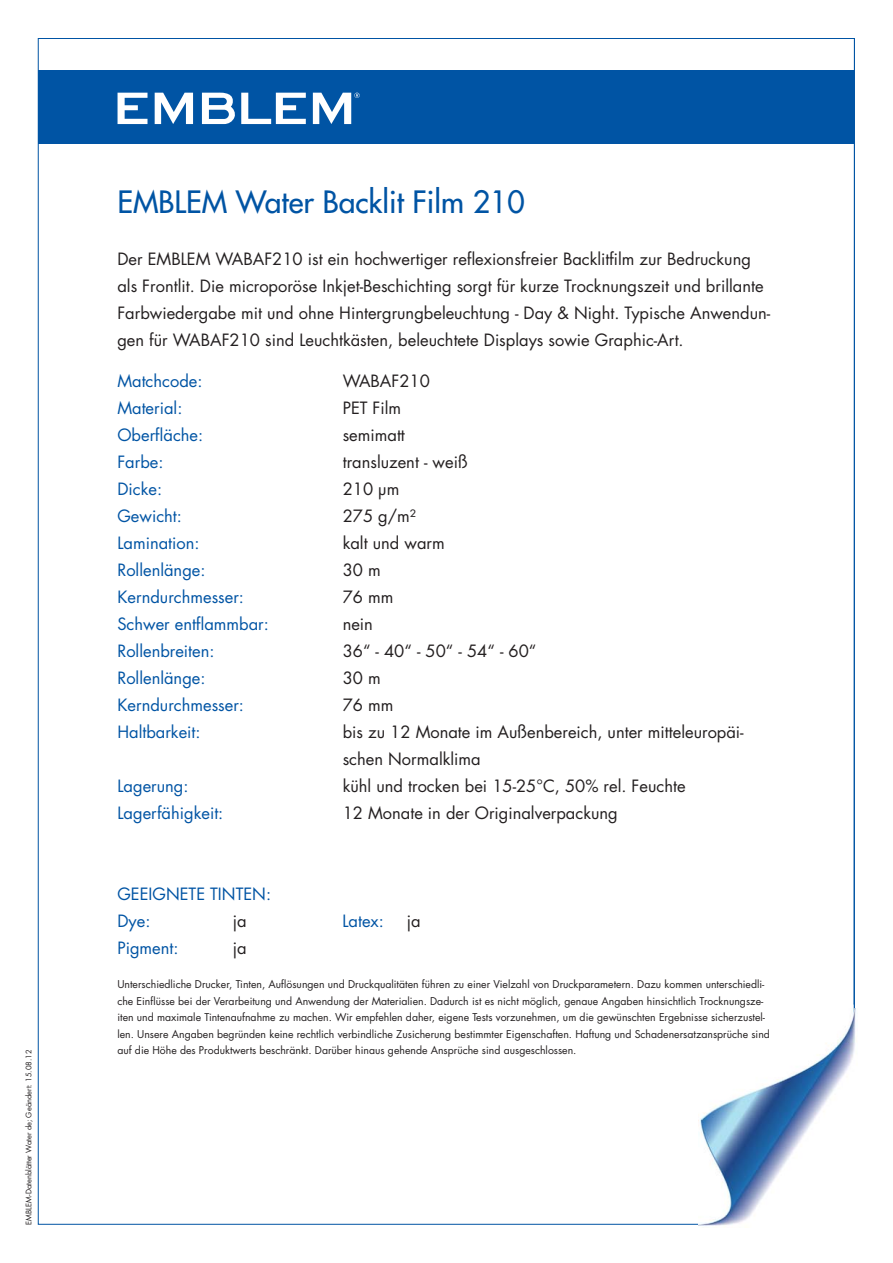
<style>
.page{position:relative;width:893px;height:1263px;background:#fff}
.page>*{position:absolute;margin:0;border:0;box-sizing:border-box;transform-origin:0 0}
.t1{font:30px "Futura";color:#0054a4}
.t2{font:16.5px/27px "Futura";color:#231f20}
.t3{font:16.5px/27px "Futura";color:#0054a4}
.t4{font:10.5px/16.5px "Futura";color:#231f20}
.t5{font:7.5px "Futura";color:#231f20}
</style>
<div class="page">
<div style="left:38px;top:70px;width:816px;height:74px;background:#0054a4"></div>
<svg style="left:118px;top:93px;width:29px;height:31px"></svg>
<svg style="left:155px;top:93px;width:38px;height:31px"></svg>
<svg style="left:202px;top:92px;width:104px;height:32px"></svg>
<svg style="left:313px;top:93px;width:47px;height:31px"></svg>
<img style="left:698px;top:1009px;width:158px;height:217px">
<hr style="left:854px;top:39px;width:1px;height:965px;background:#0054a4">
<p class="t5" style="left:25px;top:1225px;width:176px;rotate:-90deg">EMBLEM-Datenblätter Water de; Geändert: 15.08.12</p>
<h1 class="t1" style="left:117px;top:187px;width:409px">EMBLEM Water Backlit Film 210</h1>
<p class="t2" style="left:117px;top:247px;width:654px">Der EMBLEM WABAF210 ist ein hochwertiger reflexionsfreier Backlitfilm zur Bedruckung als Frontlit. Die microporöse Inkjet-Beschichting sorgt für kurze Trocknungszeit und brillante Farbwiedergabe mit und ohne Hintergrungbeleuchtung - Day &amp; Night. Typische Anwendun&shy;gen für WABAF210 sind Leuchtkästen, beleuchtete Displays sowie Graphic-Art.</p>
<h2 class="t3" style="left:117px;top:369px;width:87px">Matchcode:</h2>
<h2 class="t2" style="left:343px;top:369px;width:89px">WABAF210</h2>
<h2 class="t3" style="left:117px;top:396px;width:66px">Material:</h2>
<h2 class="t2" style="left:343px;top:396px;width:60px">PET Film</h2>
<h2 class="t3" style="left:117px;top:423px;width:87px">Oberfläche:</h2>
<h2 class="t2" style="left:343px;top:423px;width:64px">semimatt</h2>
<h2 class="t3" style="left:117px;top:450px;width:48px">Farbe:</h2>
<h2 class="t2" style="left:343px;top:450px;width:126px">transluzent - weiß</h2>
<h2 class="t3" style="left:117px;top:477px;width:46px">Dicke:</h2>
<h2 class="t2" style="left:343px;top:477px;width:58px">210 μm</h2>
<h2 class="t3" style="left:117px;top:504px;width:66px">Gewicht:</h2>
<h2 class="t2" style="left:343px;top:504px;width:75px">275 g/m²</h2>
<h2 class="t3" style="left:117px;top:531px;width:84px">Lamination:</h2>
<h2 class="t2" style="left:343px;top:531px;width:104px">kalt und warm</h2>
<h2 class="t3" style="left:117px;top:558px;width:90px">Rollenlänge:</h2>
<h2 class="t2" style="left:343px;top:558px;width:40px">30 m</h2>
<h2 class="t3" style="left:117px;top:585px;width:128px">Kerndurchmesser:</h2>
<h2 class="t2" style="left:343px;top:585px;width:52px">76 mm</h2>
<h2 class="t3" style="left:117px;top:612px;width:153px">Schwer entflammbar:</h2>
<h2 class="t2" style="left:343px;top:612px;width:32px">nein</h2>
<h2 class="t3" style="left:117px;top:639px;width:99px">Rollenbreiten:</h2>
<h2 class="t2" style="left:343px;top:639px;width:195px">36“ - 40“ - 50“ - 54“ - 60“</h2>
<h2 class="t3" style="left:117px;top:666px;width:90px">Rollenlänge:</h2>
<h2 class="t2" style="left:343px;top:666px;width:40px">30 m</h2>
<h2 class="t3" style="left:117px;top:693px;width:128px">Kerndurchmesser:</h2>
<h2 class="t2" style="left:343px;top:693px;width:52px">76 mm</h2>
<h2 class="t3" style="left:117px;top:720px;width:85px">Haltbarkeit:</h2>
<h2 class="t2" style="left:343px;top:720px;width:402px">bis zu 12 Monate im Außenbereich, unter mitteleuropäi&shy;schen Normalklima</h2>
<h2 class="t3" style="left:117px;top:774px;width:73px">Lagerung:</h2>
<h2 class="t2" style="left:343px;top:774px;width:344px">kühl und trocken bei 15-25°C, 50% rel. Feuchte</h2>
<h2 class="t3" style="left:117px;top:801px;width:107px">Lagerfähigkeit:</h2>
<h2 class="t2" style="left:343px;top:801px;width:277px">12 Monate in der Originalverpackung</h2>
<h2 class="t3" style="left:117px;top:882px;width:155px">GEEIGNETE TINTEN:<br>Dye:</h2>
<h2 class="t2" style="left:233px;top:909px;width:15px">ja</h2>
<h2 class="t3" style="left:342px;top:909px;width:43px">Latex:</h2>
<h2 class="t2" style="left:407px;top:909px;width:15px">ja</h2>
<h2 class="t3" style="left:117px;top:936px;width:63px">Pigment:</h2>
<h2 class="t2" style="left:233px;top:936px;width:15px">ja</h2>
<p class="t4" style="left:117px;top:977px;width:654px">Unterschiedliche Drucker, Tinten, Auflösungen und Druckqualitäten führen zu einer Vielzahl von Druckparametern. Dazu kommen unterschiedli&shy;che Einflüsse bei der Verarbeitung und Anwendung der Materialien. Dadurch ist es nicht möglich, genaue Angaben hinsichtlich Trocknungsze&shy;iten und maximale Tintenaufnahme zu machen. Wir empfehlen daher, eigene Tests vorzunehmen, um die gewünschten Ergebnisse sicherzustel&shy;len. Unsere Angaben begründen keine rechtlich verbindliche Zusicherung bestimmter Eigenschaften. Haftung und Schadenersatzansprüche sind auf die Höhe des Produktwerts beschränkt. Darüber hinaus gehende Ansprüche sind ausgeschlossen.</p>
</div>
